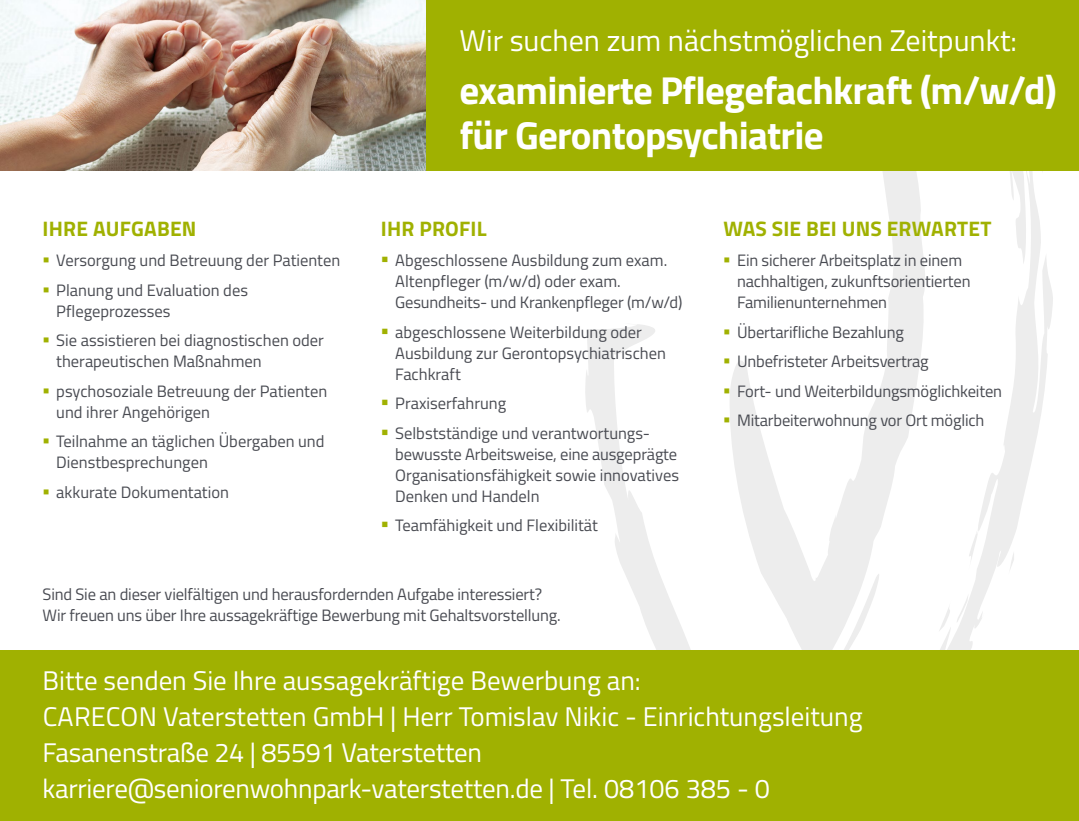
<style>
.page{position:relative;width:1079px;height:821px;background:#fff}
.page>*{position:absolute;margin:0;border:0;box-sizing:border-box;transform-origin:0 0}
.t1{font:700 39px/45px "Titillium Web";letter-spacing:-.02em;color:#fff}
.t2{font:30px "Titillium Web";color:#fff}
.t3{font:27px/36px "Titillium Web";color:#fff}
.t4{font:700 21px "Titillium Web";letter-spacing:.01em;color:#a0b101}
.t5{font:16.5px/21px "Titillium Web";color:#494b52}
.s1{color:#a0b101}
</style>
<div class="page">
<svg style="left:584px;top:170px;width:468px;height:481px"></svg>
<svg style="left:1038px;top:170px;width:5px;height:3px"></svg>
<svg style="left:938px;top:593px;width:30px;height:39px"></svg>
<svg style="left:728px;top:170px;width:202px;height:481px"></svg>
<div style="left:421px;top:0;width:657px;height:170px;background:#a0b101"></div>
<img style="left:0;top:0;width:425px;height:170px">
<div style="left:0;top:651px;width:1078px;height:170px;background:#a0b101"></div>
<svg style="left:730px;top:266px;width:21px;height:1px"></svg>
<svg style="left:730px;top:337px;width:21px;height:1px"></svg>
<svg style="left:730px;top:367px;width:21px;height:1px"></svg>
<svg style="left:730px;top:396px;width:21px;height:1px"></svg>
<svg style="left:730px;top:426px;width:21px;height:1px"></svg>
<p class="t4" style="left:43px;top:213px;width:155px">IHRE AUFGABEN</p>
<p class="t5" style="left:43px;top:249px;width:299px"><span class="s1">▪</span> Versorgung und Betreuung der Patienten</p>
<p class="t5" style="left:56px;top:278px;width:193px;text-indent:-14px"><span class="s1">▪</span> Planung und Evaluation des<br>Pflegeprozesses</p>
<p class="t5" style="left:56px;top:329px;width:269px;text-indent:-14px"><span class="s1">▪</span> Sie assistieren bei diagnostischen oder therapeutischen Maßnahmen</p>
<p class="t5" style="left:56px;top:379px;width:272px;text-indent:-14px"><span class="s1">▪</span> psychosoziale Betreuung der Patienten und ihrer Angehörigen</p>
<p class="t5" style="left:56px;top:430px;width:270px;text-indent:-14px"><span class="s1">▪</span> Teilnahme an täglichen Übergaben und<br>Dienstbesprechungen</p>
<p class="t5" style="left:43px;top:480px;width:188px"><span class="s1">▪</span> akkurate Dokumentation</p>
<h2 class="t2" style="left:459px;top:19px;width:559px">Wir suchen zum nächstmöglichen Zeitpunkt:</h2>
<h1 class="t1" style="left:459px;top:66px;width:599px">examinierte Pflegefachkraft (m/w/d) für Gerontopsychiatrie</h1>
<p class="t4" style="left:381px;top:213px;width:107px">IHR PROFIL</p>
<p class="t5" style="left:395px;top:249px;width:289px;text-indent:-14px"><span class="s1">▪</span> Abgeschlossene Ausbildung zum exam.<br>Altenpfleger (m/w/d) oder exam.<br>Gesundheits- und Krankenpfleger (m/w/d)</p>
<p class="t5" style="left:395px;top:320px;width:272px;text-indent:-14px"><span class="s1">▪</span> abgeschlossene Weiterbildung oder<br>Ausbildung zur Gerontopsychiatrischen<br>Fachkraft</p>
<p class="t5" style="left:381px;top:392px;width:127px"><span class="s1">▪</span> Praxiserfahrung</p>
<p class="t5" style="left:395px;top:421px;width:285px;text-indent:-14px"><span class="s1">▪</span> Selbstständige und verantwortungs&shy;bewusste Arbeitsweise, eine ausgeprägte Organisationsfähigkeit sowie innovatives Denken und Handeln</p>
<p class="t5" style="left:381px;top:514px;width:219px"><span class="s1">▪</span> Teamfähigkeit und Flexibilität</p>
<p class="t4" style="left:723px;top:213px;width:269px">WAS SIE BEI UNS ERWARTET</p>
<p class="t5" style="left:737px;top:249px;width:235px;text-indent:-14px"><span class="s1">▪</span> Ein sicherer Arbeitsplatz in einem nachhaltigen, zukunftsorientierten<br>Familienunternehmen</p>
<p class="t5" style="left:723px;top:320px;width:182px"><span class="s1">▪</span> Übertarifliche Bezahlung</p>
<p class="t5" style="left:723px;top:350px;width:207px"><span class="s1">▪</span> Unbefristeter Arbeitsvertrag</p>
<p class="t5" style="left:723px;top:379px;width:280px"><span class="s1">▪</span> Fort- und Weiterbildungsmöglichkeiten</p>
<p class="t5" style="left:723px;top:409px;width:262px"><span class="s1">▪</span> Mitarbeiterwohnung vor Ort möglich</p>
<p class="t5" style="left:43px;top:582px;width:519px">Sind Sie an dieser vielfältigen und herausfordernden Aufgabe interessiert?<br>Wir freuen uns über Ihre aussagekräftige Bewerbung mit Gehaltsvorstellung.</p>
<h3 class="t3" style="left:43px;top:661px;width:821px">Bitte senden Sie Ihre aussagekräftige Bewerbung an:<br>CARECON Vaterstetten GmbH | Herr Tomislav Nikic - Einrichtungsleitung Fasanenstraße 24 | 85591 Vaterstetten karriere@seniorenwohnpark-vaterstetten.de | Tel. 08106 385 - 0</h3>
</div>
